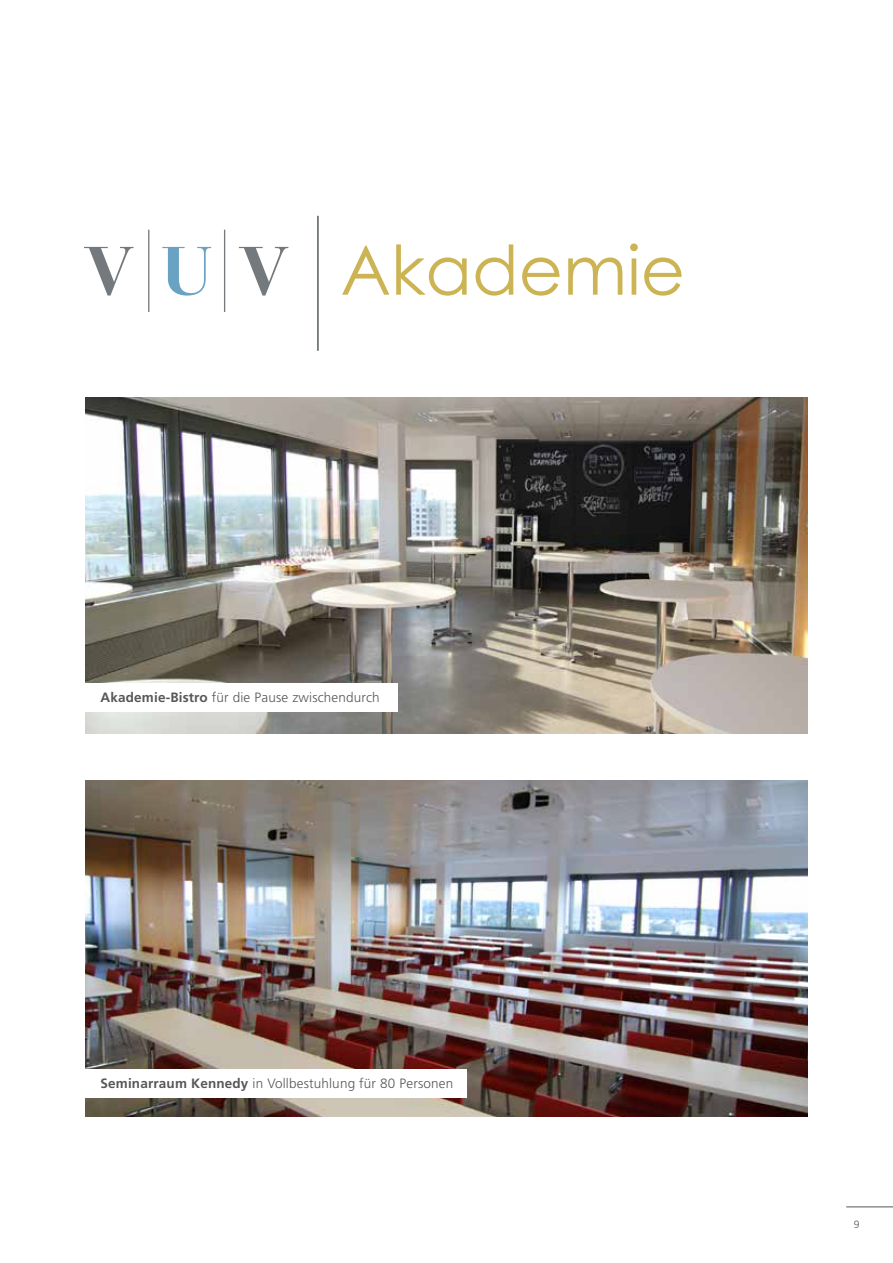
<style>
.page{position:relative;width:893px;height:1263px;background:#fff}
.page>*{position:absolute;margin:0;border:0;box-sizing:border-box;transform-origin:0 0}
.t1{font:68.25px "Century Gothic";color:#ccb454}
.t2{font:300 13.5px "Frutiger LT Std";letter-spacing:.015em;color:#575756}
.t3{font:300 10.5px "Frutiger LT Std";color:#575756}
.s1{font-weight:700}
</style>
<div class="page">
<hr style="left:846px;top:1206px;width:47px;height:1px;background:#575756">
<hr style="left:317px;top:216px;width:2px;height:135px;background:#73797c">
<svg style="left:84px;top:247px;width:49px;height:49px"></svg>
<svg style="left:162px;top:247px;width:49px;height:49px"></svg>
<svg style="left:239px;top:247px;width:49px;height:49px"></svg>
<hr style="left:148px;top:230px;width:1px;height:82px;background:#73797c">
<hr style="left:224px;top:230px;width:1px;height:82px;background:#73797c">
<img style="left:85px;top:398px;width:723px;height:335px">
<img style="left:85px;top:780px;width:723px;height:336px">
<div style="left:79px;top:1069px;width:387px;height:29px;background:#fff"></div>
<div style="left:79px;top:683px;width:318px;height:29px;background:#fff"></div>
<h1 class="t1" style="left:340px;top:222px;width:346px">Akademie</h1>
<p class="t2" style="left:100px;top:689px;width:281px"><span class="s1">Akademie-Bistro</span> für die Pause zwischendurch</p>
<p class="t2" style="left:100px;top:1076px;width:354px"><span class="s1">Seminarraum Kennedy</span> in Vollbestuhlung für 80 Personen</p>
<p class="t3" style="left:854px;top:1219px;width:7px">9</p>
</div>
